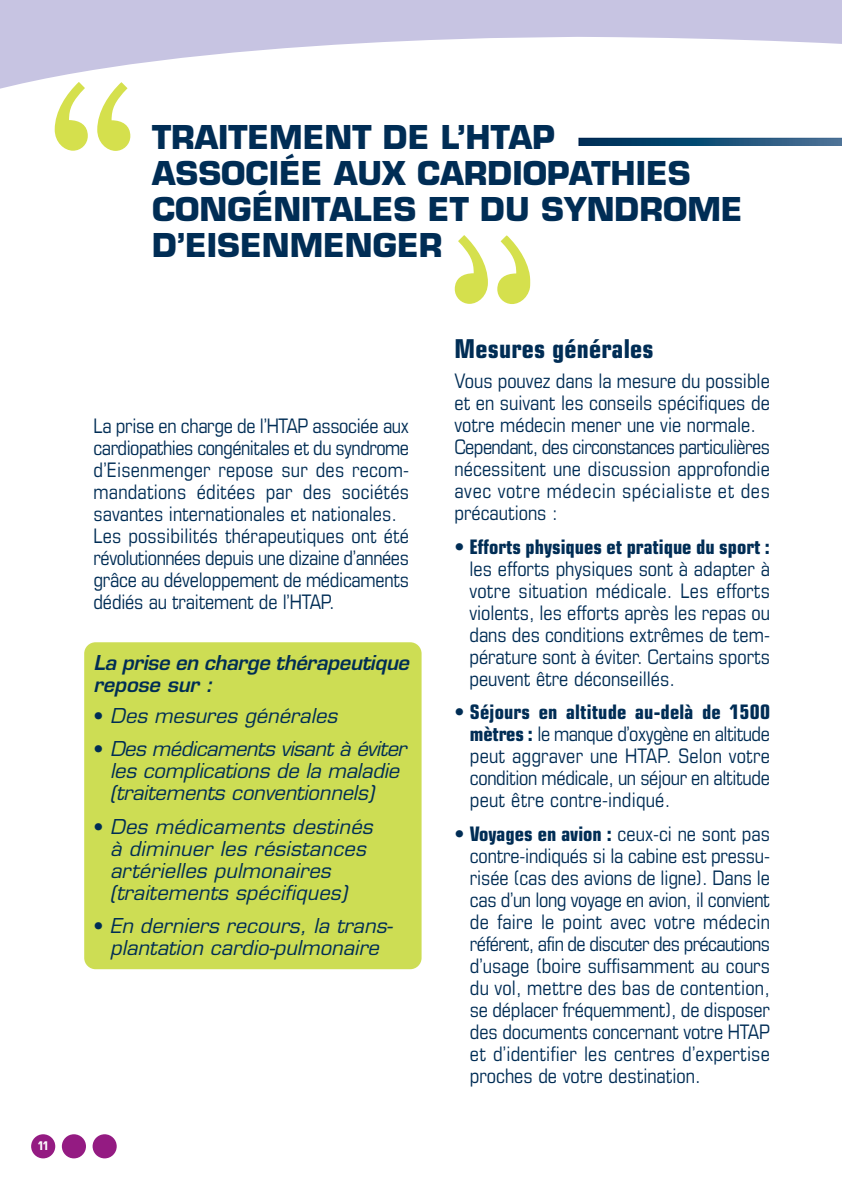
<style>
.page{position:relative;width:842px;height:1191px;background:#fff}
.page>*{position:absolute;margin:0;border:0;box-sizing:border-box;transform-origin:0 0}
.t1{font:700 32px/36px "Eurostile";color:#002d55}
.t2{font:700 condensed 26px "Eurostile";letter-spacing:.01em;color:#002d55}
.t3{font:condensed 20px/22px "Eurostile";color:#002d55;text-align:justify}
.t4{font:italic 20px/22px "Eurostile";color:#002d55}
.t5{font:italic 600 20px/22px "Eurostile";color:#002d55}
.t6{font:700 condensed 12px "Eurostile";color:#fff;scale:.9 1}
.s1{font-style:normal;font-stretch:condensed}
.s2{font-weight:700}
</style>
<div class="page">
<div style="left:31px;top:1134px;width:24px;height:24px;background:#941b82;border-radius:50%"></div>
<div style="left:62px;top:1134px;width:24px;height:24px;background:#941b82;border-radius:50%"></div>
<div style="left:93px;top:1134px;width:24px;height:24px;background:#941b82;border-radius:50%"></div>
<div style="left:84px;top:642px;width:338px;height:327px;background:#cddd54;border-radius:11px"></div>
<svg style="left:0;top:0;width:842px;height:139px"></svg>
<svg style="left:55px;top:82px;width:75px;height:69px"></svg>
<svg style="left:455px;top:235px;width:75px;height:69px"></svg>
<img style="left:578px;top:137px;width:264px;height:9px">
<p class="t6" style="left:38px;top:1141px;width:13px">11</p>
<h1 class="t1" style="left:152px;top:123px;width:592px">TRAITEMENT DE L’HTAP<br>ASSOCIÉE AUX CARDIOPATHIES<br>CONGÉNITALES ET DU SYNDROME<br>D’EISENMENGER</h1>
<p class="t3" style="left:94px;top:416px;width:317px;text-align:left">La prise en charge de l’HTAP associée aux cardiopathies congénitales et du syndrome d’Eisenmenger repose sur des recom&shy;mandations éditées par des sociétés savantes internationales et nationales.<br>Les possibilités thérapeutiques ont été révolutionnées depuis une dizaine d’années grâce au développement de médicaments dédiés au traitement de l’HTAP.</p>
<p class="t5" style="left:94px;top:654px;width:321px">La prise en charge thérapeutique repose sur :</p>
<p class="t4" style="left:94px;top:706px;width:249px"><span class="s1">•</span> Des mesures générales</p>
<p class="t4" style="left:110px;top:740px;width:302px;text-indent:-16px"><span class="s1">•</span> Des médicaments visant à éviter les complications de la maladie (traitements conventionnels)</p>
<p class="t4" style="left:110px;top:817px;width:268px;text-indent:-16px"><span class="s1">•</span> Des médicaments destinés à diminuer les résistances artérielles pulmonaires (traitements spécifiques)</p>
<p class="t4" style="left:94px;top:916px;width:304px;text-align:center"><span class="s1">•</span> En derniers recours, la trans&shy;plantation cardio-pulmonaire</p>
<h2 class="t2" style="left:454px;top:339px;width:201px">Mesures générales</h2>
<p class="t3" style="left:454px;top:372px;width:317px;text-align:left">Vous pouvez dans la mesure du possible et en suivant les conseils spécifiques de votre médecin mener une vie normale.<br>Cependant, des circonstances particulières nécessitent une discussion approfondie avec votre médecin spécialiste et des précautions :</p>
<p class="t3" style="left:469px;top:537px;width:302px;text-indent:-15px">• <span class="s2">Efforts physiques et pratique du sport : </span>les efforts physiques sont à adapter à votre situation médicale. Les efforts violents, les efforts après les repas ou dans des conditions extrêmes de tem&shy;pérature sont à éviter. Certains sports peuvent être déconseillés.</p>
<p class="t3" style="left:470px;top:703px;width:302px;text-indent:-16px">• <span class="s2">Séjours en altitude au-delà de 1500 mètres :</span> le manque d’oxygène en altitude peut aggraver une HTAP. Selon votre condition médicale, un séjour en altitude peut être contre-indiqué.</p>
<p class="t3" style="left:470px;top:824px;width:302px;text-indent:-16px">• <span class="s2">Voyages en avion :</span> ceux-ci ne sont pas contre-indiqués si la cabine est pressu&shy;risée (cas des avions de ligne). Dans le cas d’un long voyage en avion, il convient de faire le point avec votre médecin référent, afin de discuter des précautions d’usage (boire suffisamment au cours du vol, mettre des bas de contention, se déplacer fréquemment), de disposer des documents concernant votre HTAP et d’identifier les centres d’expertise proches de votre destination.</p>
</div>
